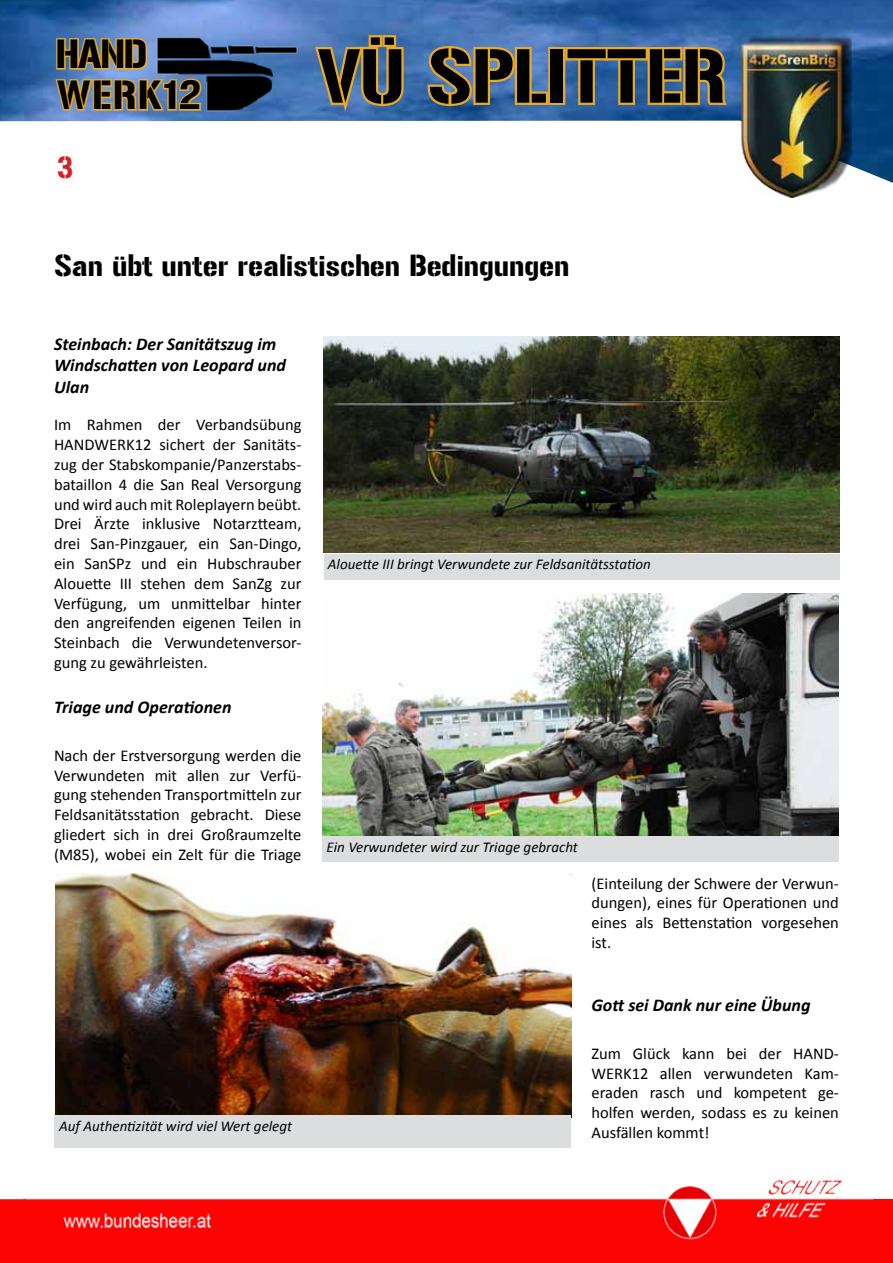
<style>
.page{position:relative;width:893px;height:1263px;background:#fff}
.page>*{position:absolute;margin:0;border:0;box-sizing:border-box;transform-origin:0 0}
.t1{font:67.5px "Gunplay";color:#000}
.t2{font:36px/41.1px "Gunplay";letter-spacing:.05em;color:#000}
.t3{font:27px "Gunplay";color:#000}
.t4{font:27px "Gunplay";color:#d2232a}
.t5{font:italic 700 18px/21.6px "Calibri";color:#000}
.t6{font:16.5px/19.8px "Calibri";color:#000;text-align:justify}
.t7{font:italic 15px "Calibri";color:#000}
</style>
<div class="page">
<img style="left:0;top:0;width:893px;height:183px">
<svg style="left:312px;top:33px;width:94px;height:88px;background:#758386"></svg>
<svg style="left:425px;top:44px;width:125px;height:64px;background:#878b7f"></svg>
<div style="left:548px;top:47px;width:17px;height:58px;border:4px solid #e9aa23"></div>
<svg style="left:563px;top:45px;width:168px;height:62px;background:#7c8170"></svg>
<img style="left:203px;top:34px;width:96px;height:80px">
<svg style="left:54px;top:29px;width:149px;height:93px;background:#838681"></svg>
<img style="left:738px;top:34px;width:113px;height:164px">
<img style="left:24px;top:1179px;width:851px;height:20px">
<svg style="left:0;top:1199px;width:893px;height:64px;background:#fb0d0d"></svg>
<img style="left:323px;top:593px;width:516px;height:244px">
<div style="left:322px;top:837px;width:516px;height:25px;background:#dcddde"></div>
<img style="left:55px;top:873px;width:516px;height:243px">
<div style="left:55px;top:1116px;width:516px;height:32px;background:#dcddde"></div>
<img style="left:323px;top:336px;width:516px;height:217px">
<div style="left:324px;top:554px;width:515px;height:25px;background:#dcddde"></div>
<h2 class="t2" style="left:56px;top:34px;width:147px">HAND<br>WERK12</h2>
<h3 class="t4" style="left:57px;top:152px;width:18px">3</h3>
<h1 class="t1" style="left:318px;top:37px;width:409px">VÜ SPLITTER</h1>
<h3 class="t3" style="left:54px;top:250px;width:517px">San übt unter realistischen Bedingungen</h3>
<p class="t5" style="left:54px;top:333px;width:234px">Steinbach: Der Sanitätszug im<br>Windschatten von Leopard und<br>Ulan</p>
<p class="t6" style="left:54px;top:415px;width:249px">Im Rahmen der Verbandsübung HANDWERK12 sichert der Sanitäts&shy;zug der Stabskompanie/Panzerstabs&shy;bataillon 4 die San Real Versorgung und wird auch mit Roleplayern beübt.<br>Drei Ärzte inklusive Notarztteam, drei San-Pinzgauer, ein San-Dingo, ein SanSPz und ein Hubschrauber Alouette III stehen dem SanZg zur Verfügung, um unmittelbar hinter den angreifenden eigenen Teilen in Steinbach die Verwundetenversor&shy;gung zu gewährleisten.</p>
<p class="t5" style="left:54px;top:696px;width:179px">Triage und Operationen</p>
<p class="t6" style="left:54px;top:745px;width:249px">Nach der Erstversorgung werden die Verwundeten mit allen zur Verfü&shy;gung stehenden Transportmitteln zur Feldsanitätsstation gebracht. Diese gliedert sich in drei Großraumzelte (M85), wobei ein Zelt für die Triage</p>
<p class="t7" style="left:59px;top:1116px;width:235px">Auf Authentizität wird viel Wert gelegt</p>
<p class="t7" style="left:328px;top:554px;width:324px">Alouette III bringt Verwundete zur Feldsanitätsstation</p>
<p class="t7" style="left:327px;top:837px;width:253px">Ein Verwundeter wird zur Triage gebracht</p>
<p class="t6" style="left:591px;top:873px;width:249px">(Einteilung der Schwere der Verwun&shy;dungen), eines für Operationen und eines als Bettenstation vorgesehen ist.</p>
<p class="t5" style="left:591px;top:994px;width:221px">Gott sei Dank nur eine Übung</p>
<p class="t6" style="left:591px;top:1043px;width:249px">Zum Glück kann bei der HAND-WERK12 allen verwundeten Kam&shy;eraden rasch und kompetent ge&shy;holfen werden, sodass es zu keinen Ausfällen kommt!</p>
</div>
